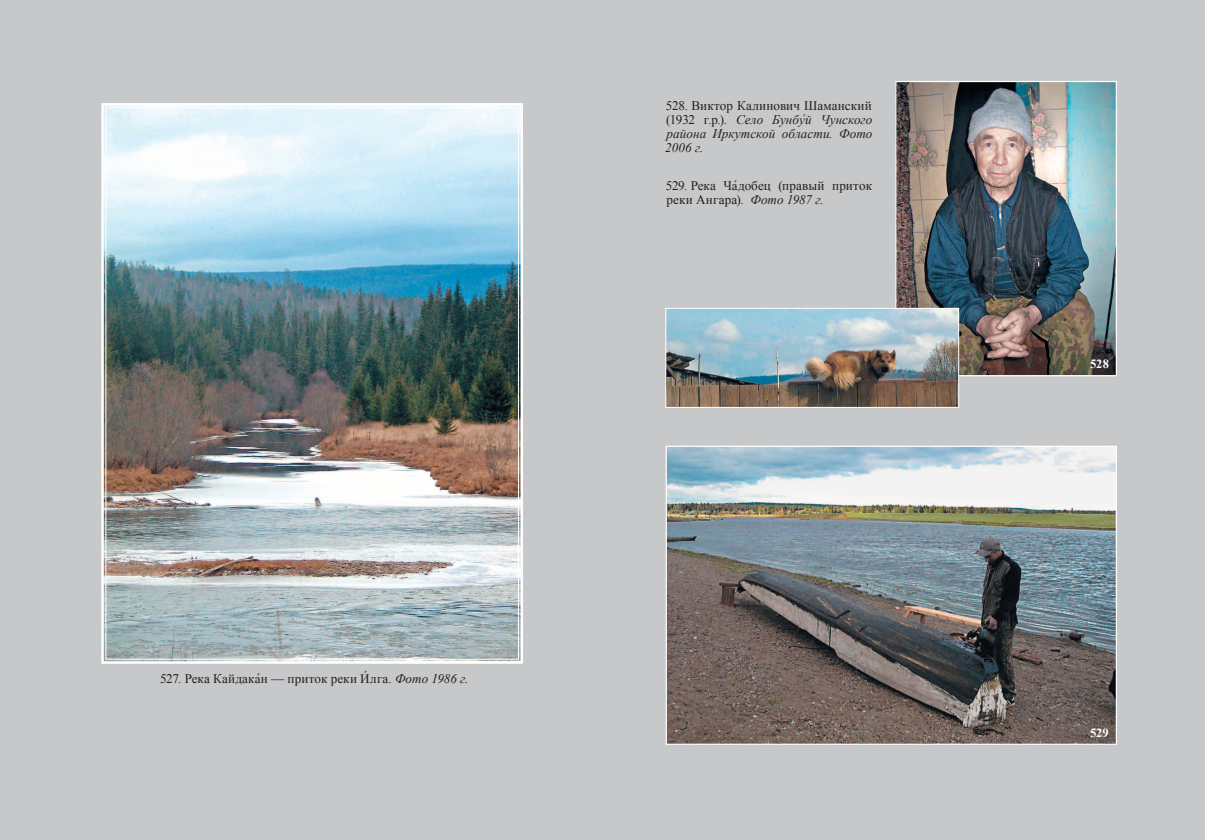
<style>
.page{position:relative;width:1205px;height:840px;background:#fff}
.page>*{position:absolute;margin:0;border:0;box-sizing:border-box;transform-origin:0 0}
.t1{font:13.12px/13.8px "Times New Roman";letter-spacing:.005em;color:#231f20}
.t2{font:italic 13.12px/13.8px "Times New Roman";letter-spacing:.005em;color:#231f20;text-align:justify}
.t3{font:700 12.5px "Times New Roman";letter-spacing:-.01em;color:#fff}
.s1{font-family:"Times New Roman PSMT Acsent"}
.s2{font-style:italic}
.s3{font-style:normal}
.s4{font-family:"Times New Roman PS Italic MT Acsent";font-style:normal}
</style>
<div class="page">
<div style="left:0;top:0;width:602px;height:840px;background:#c7c8ca"></div>
<div style="left:602px;top:0;width:603px;height:840px;background:#c7c8ca"></div>
<img style="left:101px;top:103px;width:422px;height:561px">
<img style="left:668px;top:448px;width:447px;height:295px">
<div style="left:666px;top:446px;width:451px;height:299px;border:1px solid #fff"></div>
<img style="left:897px;top:83px;width:218px;height:291px">
<div style="left:895px;top:81px;width:222px;height:295px;border:1px solid #fff"></div>
<img style="left:667px;top:310px;width:290px;height:96px">
<div style="left:665px;top:308px;width:294px;height:100px;border:1px solid #fff"></div>
<p class="t1" style="left:160px;top:672px;width:310px">527. Река Кайдак<span class="s1">а</span>н — приток реки <span class="s1">И</span>лга. <span class="s2">Фото 1986 г.</span></p>
<p class="t2" style="left:665px;top:99px;width:209px"><span class="s3">528. Виктор Калинович Шаманский (1932 г.р.).</span> Село Бунб<span class="s4">у</span>й Чунского района Иркутской области. Фото 2006 г.</p>
<p class="t1" style="left:666px;top:179px;width:208px">529. Река Ч<span class="s1">а</span>добец (правый приток реки Ангара). <span class="s2">Фото 1987 г.</span></p>
<p class="t3" style="left:1090px;top:355px;width:20px">528</p>
<p class="t3" style="left:1090px;top:724px;width:20px">529</p>
</div>
